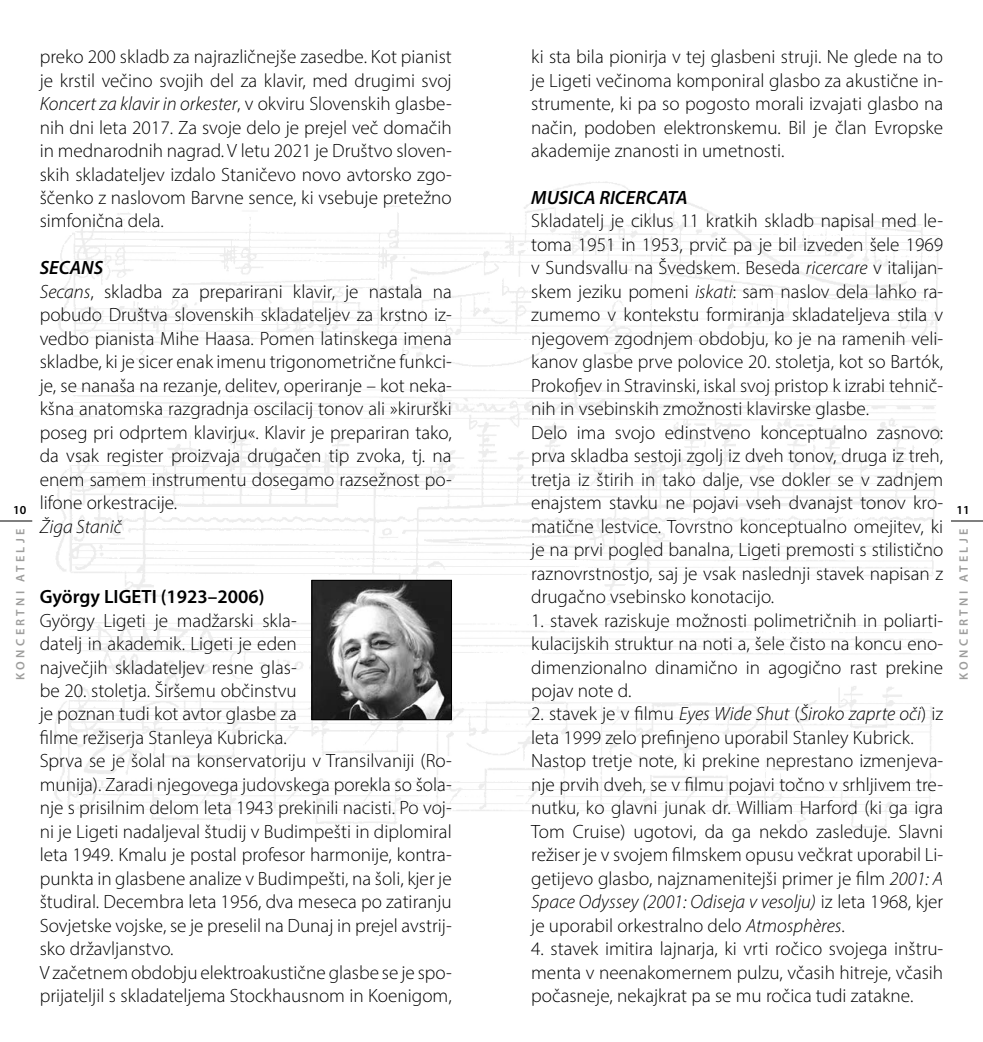
<style>
.page{position:relative;width:983px;height:1042px;background:#fff}
.page>*{position:absolute;margin:0;border:0;box-sizing:border-box;transform-origin:0 0}
.body-prvi{font:300 19.25px/23.4px "Myriad Pro";color:#000;text-align:justify}
.body-prvi-2{font:600 19.25px "Myriad Pro";color:#000}
.body-prvi-3{font:italic 600 19.25px "Myriad Pro";color:#000}
.body-prvi-4{font:italic 300 19.25px "Myriad Pro";color:#000}
.t1{font:600 12.25px "Myriad Pro";letter-spacing:.27em;color:#9d9d9c}
.t2{font:600 12.25px "Myriad Pro";color:#000}
.s1{font-style:italic}
</style>
<div class="page">
<hr style="left:0;top:521px;width:32px;height:1px;background:#000">
<hr style="left:950px;top:521px;width:32px;height:1px;background:#000">
<img style="left:54px;top:182px;width:887px;height:649px">
<img style="left:313px;top:582px;width:136px;height:136px">
<div style="left:311px;top:580px;width:140px;height:140px;border:1px solid #000"></div>
<p class="body-prvi" style="left:40px;top:45px;width:413px">preko 200 skladb za najrazličnejše zasedbe. Kot pianist je krstil večino svojih del za klavir, med drugimi svoj <span class="s1">Koncert za klavir in orkester</span>, v okviru Slovenskih glasbe&shy;nih dni leta 2017. Za svoje delo je prejel več domačih in mednarodnih nagrad. V letu 2021 je Društvo sloven&shy;skih skladateljev izdalo Staničevo novo avtorsko zgo&shy;ščenko z naslovom Barvne sence, ki vsebuje pretežno simfonična dela.</p>
<p class="body-prvi-3" style="left:40px;top:256px;width:65px">SECANS</p>
<p class="body-prvi" style="left:40px;top:280px;width:413px"><span class="s1">Secans</span>, skladba za preparirani klavir, je nastala na pobudo Društva slovenskih skladateljev za krstno iz&shy;vedbo pianista Mihe Haasa. Pomen latinskega imena skladbe, ki je sicer enak imenu trigonometrične funkci&shy;je, se nanaša na rezanje, delitev, operiranje – kot neka&shy;kšna anatomska razgradnja oscilacij tonov ali »kirurški poseg pri odprtem klavirju«. Klavir je prepariran tako, da vsak register proizvaja drugačen tip zvoka, tj. na enem samem instrumentu dosegamo razsežnost po&shy;lifone orkestracije.</p>
<p class="body-prvi-4" style="left:40px;top:515px;width:84px">Žiga Stanič</p>
<p class="body-prvi" style="left:531px;top:45px;width:413px">ki sta bila pionirja v tej glasbeni struji. Ne glede na to je Ligeti večinoma komponiral glasbo za akustične in&shy;strumente, ki pa so pogosto morali izvajati glasbo na način, podoben elektronskemu. Bil je član Evropske akademije znanosti in umetnosti.</p>
<p class="body-prvi-3" style="left:531px;top:185px;width:158px">MUSICA RICERCATA</p>
<p class="body-prvi" style="left:531px;top:209px;width:413px">Skladatelj je ciklus 11 kratkih skladb napisal med le&shy;toma 1951 in 1953, prvič pa je bil izveden šele 1969 v Sundsvallu na Švedskem. Beseda <span class="s1">ricercare</span> v italijan&shy;skem jeziku pomeni <span class="s1">iskati</span>: sam naslov dela lahko ra&shy;zumemo v kontekstu formiranja skladateljeva stila v njegovem zgodnjem obdobju, ko je na ramenih veli&shy;kanov glasbe prve polovice 20. stoletja, kot so Bartók, Prokofjev in Stravinski, iskal svoj pristop k izrabi tehnič&shy;nih in vsebinskih zmožnosti klavirske glasbe.</p>
<p class="body-prvi" style="left:531px;top:420px;width:413px">Delo ima svojo edinstveno konceptualno zasnovo: prva skladba sestoji zgolj iz dveh tonov, druga iz treh, tretja iz štirih in tako dalje, vse dokler se v zadnjem enajstem stavku ne pojavi vseh dvanajst tonov kro&shy;matične lestvice. Tovrstno konceptualno omejitev, ki je na prvi pogled banalna, Ligeti premosti s stilistično raznovrstnostjo, saj je vsak naslednji stavek napisan z drugačno vsebinsko konotacijo.</p>
<p class="body-prvi" style="left:531px;top:608px;width:413px">1. stavek raziskuje možnosti polimetričnih in poliarti&shy;kulacijskih struktur na noti a, šele čisto na koncu eno&shy;dimenzionalno dinamično in agogično rast prekine pojav note d.</p>
<p class="body-prvi" style="left:531px;top:702px;width:413px">2. stavek je v filmu <span class="s1">Eyes Wide Shut</span> (<span class="s1">Široko zaprte oči</span>) iz leta 1999 zelo prefinjeno uporabil Stanley Kubrick.</p>
<p class="body-prvi" style="left:531px;top:749px;width:413px">Nastop tretje note, ki prekine neprestano izmenjeva&shy;nje prvih dveh, se v filmu pojavi točno v srhljivem tre&shy;nutku, ko glavni junak dr. William Harford (ki ga igra Tom Cruise) ugotovi, da ga nekdo zasleduje. Slavni režiser je v svojem filmskem opusu večkrat uporabil Li&shy;getijevo glasbo, najznamenitejši primer je film <span class="s1">2001: A Space Odyssey (2001: Odiseja v vesolju)</span> iz leta 1968, kjer je uporabil orkestralno delo <span class="s1">Atmosphères</span>.</p>
<p class="body-prvi" style="left:531px;top:937px;width:413px">4. stavek imitira lajnarja, ki vrti ročico svojega inštru&shy;menta v neenakomernem pulzu, včasih hitreje, včasih počasneje, nekajkrat pa se mu ročica tudi zatakne.</p>
<p class="t2" style="left:13px;top:502px;width:15px">10</p>
<p class="t2" style="left:956px;top:502px;width:15px">11</p>
<p class="t1" style="left:13px;top:679px;width:153px;rotate:-90deg">KONCERTNI ATELJE</p>
<p class="t1" style="left:955px;top:679px;width:153px;rotate:-90deg">KONCERTNI ATELJE</p>
<p class="body-prvi-2" style="left:40px;top:584px;width:226px">György LIGETI (1923–2006)</p>
<p class="body-prvi" style="left:40px;top:608px;width:258px">György Ligeti je madžarski skla&shy;datelj in akademik. Ligeti je eden največjih skladateljev resne glas&shy;be 20. stoletja. Širšemu občinstvu je poznan tudi kot avtor glasbe za filme režiserja Stanleya Kubricka.</p>
<p class="body-prvi" style="left:40px;top:749px;width:413px">Sprva se je šolal na konservatoriju v Transilvaniji (Ro&shy;munija). Zaradi njegovega judovskega porekla so šola&shy;nje s prisilnim delom leta 1943 prekinili nacisti. Po voj&shy;ni je Ligeti nadaljeval študij v Budimpešti in diplomiral leta 1949. Kmalu je postal profesor harmonije, kontra&shy;punkta in glasbene analize v Budimpešti, na šoli, kjer je študiral. Decembra leta 1956, dva meseca po zatiranju Sovjetske vojske, se je preselil na Dunaj in prejel avstrij&shy;sko državljanstvo.</p>
<p class="body-prvi" style="left:40px;top:960px;width:413px">V začetnem obdobju elektroakustične glasbe se je spo&shy;prijateljil s skladateljema Stockhausnom in Koenigom,</p>
</div>
